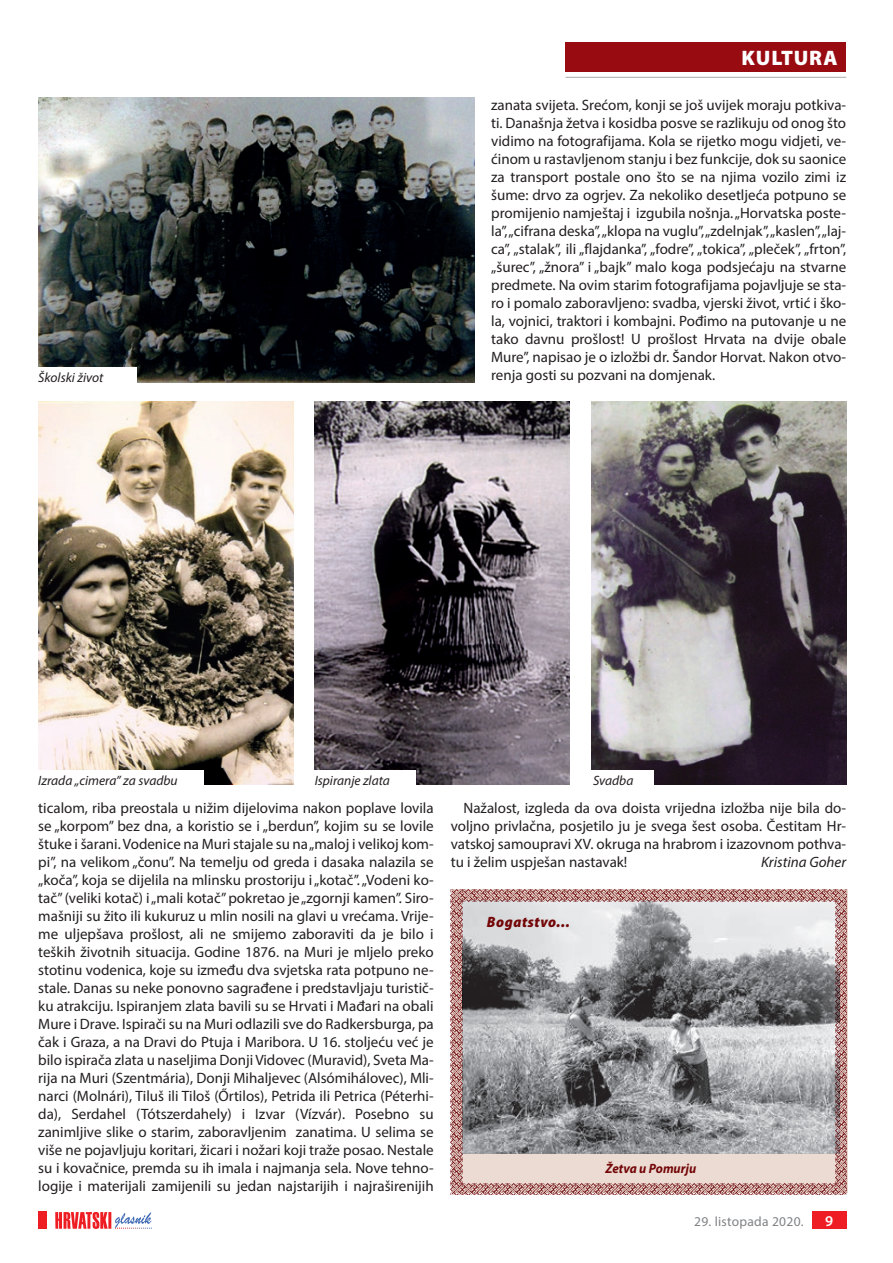
<style>
.page{position:relative;width:893px;height:1263px;background:#fff}
.page>*{position:absolute;margin:0;border:0;box-sizing:border-box;transform-origin:0 0}
.t1{font:900 21px "Myriad Pro";letter-spacing:.04em;color:#fff}
.t2{font:15px/18px "Myriad Pro";color:#231f20;text-align:justify}
.t3{font:italic 15px "Myriad Pro";color:#231f20}
.t4{font:italic 900 semi-condensed 15px "Myriad Pro";letter-spacing:.04em;color:#730607}
.t5{font:600 15px "Myriad Pro";color:#fff}
.t6{font:italic 13.5px "Myriad Pro";color:#231f20}
.t7{font:13.5px "Myriad Pro";letter-spacing:.02em;color:#808285}
.t8{font:italic 700 13.5px "Myriad Pro";color:#730607;scale:.95 1}
</style>
<div class="page">
<div style="left:812px;top:1212px;width:34px;height:17px;background:#ee1d23"></div>
<svg style="left:55px;top:1212px;width:97px;height:17px"></svg>
<div style="left:38px;top:1212px;width:9px;height:17px;background:#ee1d23"></div>
<div style="left:566px;top:43px;width:280px;height:29px;background:#970b11"></div>
<hr style="left:566px;top:77px;width:280px;height:1px;background:#a8a9ad">
<img style="left:38px;top:401px;width:255px;height:383px">
<img style="left:315px;top:401px;width:255px;height:383px">
<img style="left:591px;top:401px;width:255px;height:383px">
<img style="left:38px;top:98px;width:436px;height:285px">
<div style="left:34px;top:368px;width:103px;height:19px;background:#fff"></div>
<div style="left:34px;top:770px;width:169px;height:19px;background:#fff"></div>
<div style="left:310px;top:770px;width:106px;height:19px;background:#fff"></div>
<div style="left:589px;top:770px;width:65px;height:19px;background:#fff"></div>
<svg style="left:451px;top:889px;width:395px;height:306px;background:#a7a0a0"></svg>
<p class="t6" style="left:38px;top:370px;width:67px">Školski život</p>
<h1 class="t1" style="left:741px;top:44px;width:97px">KULTURA</h1>
<p class="t2" style="left:491px;top:96px;width:357px">zanata svijeta. Srećom, konji se još uvijek moraju potkiva&shy;ti. Današnja žetva i kosidba posve se razlikuju od onog što vidimo na fotografijama. Kola se rijetko mogu vidjeti, ve&shy;ćinom u rastavljenom stanju i bez funkcije, dok su saonice za transport postale ono što se na njima vozilo zimi iz šume: drvo za ogrjev. Za nekoliko desetljeća potpuno se promijenio namještaj i izgubila nošnja. „Horvatska poste&shy;la”, „cifrana deska”, „klopa na vuglu”, „zdelnjak”, „kaslen”, „laj&shy;ca”, „stalak”, ili „flajdanka”, „fodre”, „tokica”, „pleček”, „frton”, „šurec”, „žnora” i „bajk” malo koga podsjećaju na stvarne predmete. Na ovim starim fotografijama pojavljuje se sta&shy;ro i pomalo zaboravljeno: svadba, vjerski život, vrtić i ško&shy;la, vojnici, traktori i kombajni. Pođimo na putovanje u ne tako davnu prošlost! U prošlost Hrvata na dvije obale Mure”, napisao je o izložbi dr. Šandor Horvat. Nakon otvo&shy;renja gosti su pozvani na domjenak.</p>
<p class="t6" style="left:38px;top:772px;width:141px">Izrada „cimera” za svadbu</p>
<p class="t6" style="left:315px;top:772px;width:77px">Ispiranje zlata</p>
<p class="t6" style="left:593px;top:772px;width:42px">Svadba</p>
<p class="t2" style="left:38px;top:798px;width:397px">ticalom, riba preostala u nižim dijelovima nakon poplave lovila se „korpom” bez dna, a koristio se i „berdun”, kojim su se lovile štuke i šarani. Vodenice na Muri stajale su na „maloj i velikoj kom&shy;pi”, na velikom „čonu”. Na temelju od greda i dasaka nalazila se „koča”, koja se dijelila na mlinsku prostoriju i „kotač”. „Vodeni ko&shy;tač” (veliki kotač) i „mali kotač” pokretao je „zgornji kamen”. Siro&shy;mašniji su žito ili kukuruz u mlin nosili na glavi u vrećama. Vrije&shy;me uljepšava prošlost, ali ne smijemo zaboraviti da je bilo i teških životnih situacija. Godine 1876. na Muri je mljelo preko stotinu vodenica, koje su između dva svjetska rata potpuno ne&shy;stale. Danas su neke ponovno sagrađene i predstavljaju turistič&shy;ku atrakciju. Ispiranjem zlata bavili su se Hrvati i Mađari na obali Mure i Drave. Ispirači su na Muri odlazili sve do Radkersburga, pa čak i Graza, a na Dravi do Ptuja i Maribora. U 16. stoljeću već je bilo ispirača zlata u naseljima Donji Vidovec (Muravid), Sveta Ma&shy;rija na Muri (Szentmária), Donji Mihaljevec (Alsómihálovec), Mli&shy;narci (Molnári), Tiluš ili Tiloš (Őrtilos), Petrida ili Petrica (Péterhi&shy;da), Serdahel (Tótszerdahely) i Izvar (Vízvár). Posebno su zanimljive slike o starim, zaboravljenim zanatima. U selima se više ne pojavljuju koritari, žicari i nožari koji traže posao. Nestale su i kovačnice, premda su ih imala i najmanja sela. Nove tehno&shy;logije i materijali zamijenili su jedan najstarijih i najraširenijih</p>
<p class="t2" style="left:451px;top:798px;width:397px;text-indent:13px">Nažalost, izgleda da ova doista vrijedna izložba nije bila do&shy;voljno privlačna, posjetilo ju je svega šest osoba. Čestitam Hr&shy;vatskoj samoupravi XV. okruga na hrabrom i izazovnom pothva&shy;tu i želim uspješan nastavak!</p>
<p class="t3" style="left:761px;top:852px;width:87px">Kristina Goher</p>
<p class="t4" style="left:487px;top:912px;width:85px">Bogatstvo...</p>
<p class="t8" style="left:606px;top:1160px;width:97px">Žetva u Pomurju</p>
<p class="t7" style="left:694px;top:1213px;width:111px">29. listopada 2020.</p>
<p class="t5" style="left:825px;top:1211px;width:10px">9</p>
</div>
